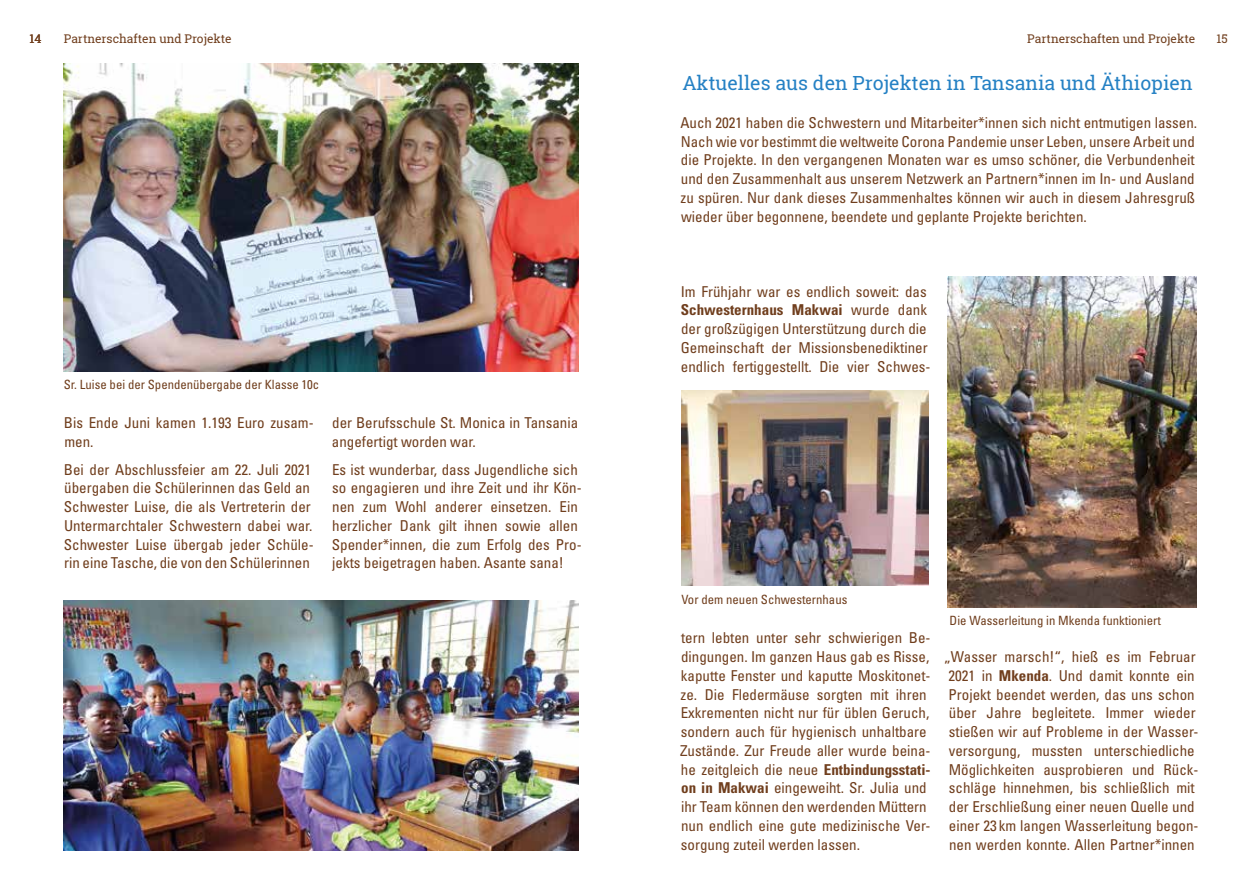
<style>
.page{position:relative;width:1259px;height:893px;background:#fff}
.page>*{position:absolute;margin:0;border:0;box-sizing:border-box;transform-origin:0 0}
.t1{font:19.5px "Roboto Slab";color:#2581c4}
.t2{font:condensed 15px/18.8px "Univers";color:#703e1d}
.t3{font:condensed 12.75px "Univers";color:#703e1d}
.t4{font:12px "Roboto Slab";color:#703e1d}
.s1{font-weight:700}
</style>
<div class="page">
<img style="left:64px;top:63px;width:514px;height:308px">
<img style="left:681px;top:390px;width:247px;height:196px">
<img style="left:64px;top:601px;width:514px;height:249px">
<img style="left:948px;top:276px;width:248px;height:331px">
<p class="t4" style="left:30px;top:30px;width:13px">14</p>
<p class="t4" style="left:64px;top:30px;width:169px">Partnerschaften und Projekte</p>
<p class="t4" style="left:1027px;top:30px;width:169px">Partnerschaften und Projekte</p>
<p class="t4" style="left:1216px;top:30px;width:13px">15</p>
<h1 class="t1" style="left:682px;top:70px;width:512px">Aktuelles aus den Projekten in Tansania und Äthiopien</h1>
<p class="t2" style="left:680px;top:113px;width:518px">Auch 2021 haben die Schwestern und Mitarbeiter*innen sich nicht entmutigen lassen.<br>Nach wie vor bestimmt die weltweite Corona Pandemie unser Leben, unsere Arbeit und die Projekte. In den vergangenen Monaten war es umso schöner, die Verbundenheit und den Zusammenhalt aus unserem Netzwerk an Partnern*innen im In- und Ausland zu spüren. Nur dank dieses Zusammenhaltes können wir auch in diesem Jahresgruß wieder über begonnene, beendete und geplante Projekte berichten.</p>
<p class="t3" style="left:64px;top:376px;width:257px">Sr. Luise bei der Spendenübergabe der Klasse 10c</p>
<p class="t2" style="left:64px;top:413px;width:251px">Bis Ende Juni kamen 1.193 Euro zusam&shy;men.</p>
<p class="t2" style="left:64px;top:460px;width:251px">Bei der Abschlussfeier am 22. Juli 2021 übergaben die Schülerinnen das Geld an Schwester Luise, die als Vertreterin der Untermarchtaler Schwestern dabei war.<br>Schwester Luise übergab jeder Schüle&shy;rin eine Tasche, die von den Schülerinnen</p>
<p class="t2" style="left:332px;top:413px;width:248px">der Berufsschule St. Monica in Tansania angefertigt worden war.</p>
<p class="t2" style="left:332px;top:460px;width:251px">Es ist wunderbar, dass Jugendliche sich so engagieren und ihre Zeit und ihr Kön&shy;nen zum Wohl anderer einsetzen. Ein herzlicher Dank gilt ihnen sowie allen Spender*innen, die zum Erfolg des Pro&shy;jekts beigetragen haben. Asante sana!</p>
<p class="t2" style="left:681px;top:282px;width:251px">Im Frühjahr war es endlich soweit: das <span class="s1">Schwesternhaus Makwai</span> wurde dank der großzügigen Unterstützung durch die Gemeinschaft der Missionsbenediktiner endlich fertiggestellt. Die vier Schwes-</p>
<p class="t3" style="left:681px;top:592px;width:167px">Vor dem neuen Schwesternhaus</p>
<p class="t2" style="left:680px;top:628px;width:252px">tern lebten unter sehr schwierigen Be&shy;dingungen. Im ganzen Haus gab es Risse, kaputte Fenster und kaputte Moskitonet&shy;ze. Die Fledermäuse sorgten mit ihren Exkrementen nicht nur für üblen Geruch, sondern auch für hygienisch unhaltbare Zustände. Zur Freude aller wurde beina&shy;he zeitgleich die neue <span class="s1">Entbindungsstati&shy;on in Makwai</span> eingeweiht. Sr. Julia und ihr Team können den werdenden Müttern nun endlich eine gute medizinische Ver&shy;sorgung zuteil werden lassen.</p>
<p class="t3" style="left:949px;top:612px;width:213px">Die Wasserleitung in Mkenda funktioniert</p>
<p class="t2" style="left:944px;top:647px;width:256px">„Wasser marsch!“, hieß es im Februar 2021 in <span class="s1">Mkenda</span>. Und damit konnte ein Projekt beendet werden, das uns schon über Jahre begleitete. Immer wieder stießen wir auf Probleme in der Wasser&shy;versorgung, mussten unterschiedliche Möglichkeiten ausprobieren und Rück&shy;schläge hinnehmen, bis schließlich mit der Erschließung einer neuen Quelle und einer 23 km langen Wasserleitung begon&shy;nen werden konnte. Allen Partner*innen</p>
</div>
